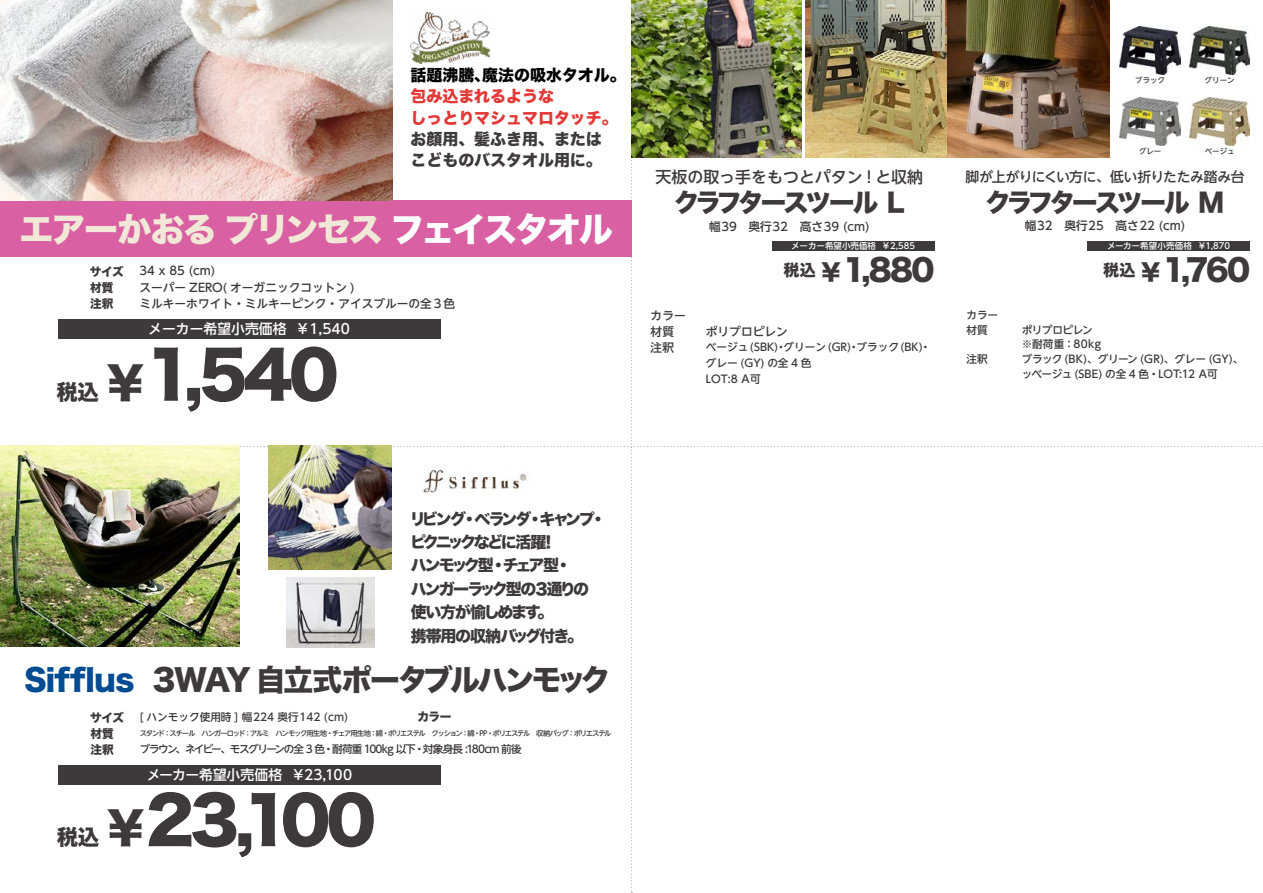
<style>
.page{position:relative;width:1263px;height:893px;background:#fff}
.page>*{position:absolute;margin:0;border:0;box-sizing:border-box;transform-origin:0 0}
.t1{font:63.75px "Hira Kaku Std W8";letter-spacing:-.065em;color:#3e3a39}
.t2{font:34.05px "Hira Kaku Std W8";letter-spacing:-.065em;color:#f1e8d7}
.t3{font:29.7px "Hira Kaku Std W8";letter-spacing:-.065em;color:#3e3a39}
.t4{font:25.5px "Hira Kaku Std W8";letter-spacing:-.125em;color:#3e3a39}
.t5{font:15.9px/23.4px "Hira Kaku Std W8";letter-spacing:-.115em;color:#3e3a39}
.t6{font:15.9px/21.3px "Hira Kaku Std W8";color:#3e3a39}
.t7{font:15.9px/21.3px "Hira Kaku Std W8";color:#e23936}
.t8{font:500 15.9px "MJSUD Shin Go NT";color:#3e3a39}
.t9{font:15.9px "Hira Kaku Std W8";color:#000}
.t10{font:500 13.8px "MJSUD Shin Go NT";color:#fff}
.t11{font:500 13.8px "MJSUD Shin Go NT";letter-spacing:-.035em;color:#3e3a39}
.t12{font:500 11.7px/15.9px "MJSUD Shin Go NT";color:#3e3a39}
.t13{font:11.7px/15.9px "Hira Kaku Std W8";letter-spacing:-.04em;color:#3e3a39}
.t14{font:500 10.65px/15.9px "MJSUD Shin Go NT";color:#3e3a39}
.t15{font:500 10.65px/14.9px "MJSUD Shin Go NT";letter-spacing:-.025em;color:#3e3a39}
.t16{font:500 10.65px "MJSUD Shin Go NT";letter-spacing:-.11em;color:#3e3a39}
.t17{font:500 8.55px "MJSUD Shin Go NT";color:#fff}
.t18{font:500 7.5px "MJSUD Shin Go NT";color:#3e3a39}
.t19{font:500 7.2px "MJSUD Shin Go NT";letter-spacing:-.145em;color:#3e3a39}
.s1{color:#fff}
.s2{font-size:21.3px}
.s3{font-size:44.7px}
.s4{font-size:23.4px}
.s5{color:#004b91}
</style>
<div class="page">
<div style="left:0;top:200px;width:631px;height:57px;background:#d960a3"></div>
<img style="left:0;top:0;width:392px;height:200px">
<div style="left:58px;top:320px;width:382px;height:19px;background:#3e3a39"></div>
<img style="left:410px;top:13px;width:80px;height:50px">
<img style="left:805px;top:0;width:305px;height:157px">
<div style="left:772px;top:241px;width:162px;height:9px;background:#3e3a39"></div>
<img style="left:631px;top:0;width:170px;height:157px">
<img style="left:1px;top:446px;width:238px;height:200px">
<div style="left:58px;top:765px;width:383px;height:19px;background:#3e3a39"></div>
<img style="left:423px;top:469px;width:104px;height:25px">
<img style="left:269px;top:446px;width:123px;height:123px">
<img style="left:286px;top:577px;width:88px;height:70px">
<div style="left:1087px;top:241px;width:163px;height:9px;background:#3e3a39"></div>
<img style="left:1120px;top:27px;width:60px;height:48px">
<img style="left:1189px;top:26px;width:61px;height:48px">
<img style="left:1120px;top:97px;width:60px;height:48px">
<img style="left:1189px;top:97px;width:61px;height:48px">
<h3 class="t9" style="left:410px;top:66px;width:217px">話題沸騰、魔法の吸水タオル。</h3>
<h3 class="t7" style="left:410px;top:86px;width:209px">包み込まれるような<br>しっとりマシュマロタッチ。</h3>
<h3 class="t6" style="left:410px;top:129px;width:193px">お顔用、髪ふき用、またはこどものバスタオル用に。</h3>
<h2 class="t2" style="left:19px;top:210px;width:595px">エアーかおる プリンセス<span class="s1">フェイスタオル</span></h2>
<p class="t13" style="left:90px;top:280px;width:25px">材質注釈</p>
<p class="t12" style="left:140px;top:280px;width:317px">スーパー ZERO( オーガニックコットン )<br>ミルキーホワイト・ミルキーピンク・アイスブルーの全３色</p>
<p class="t10" style="left:148px;top:320px;width:203px">メーカー希望小売価格 ￥1,540</p>
<h1 class="t1" style="left:56px;top:339px;width:284px"><span class="s2">税込</span> <span class="s3">¥</span>1,540</h1>
<p class="t13" style="left:90px;top:264px;width:35px">サイズ</p>
<p class="t12" style="left:140px;top:263px;width:77px">34 x 85 (cm)</p>
<h3 class="t8" style="left:655px;top:166px;width:269px">天板の取っ手をもつとパタン ! と収納</h3>
<h3 class="t4" style="left:674px;top:188px;width:232px">クラフタースツール L</h3>
<p class="t12" style="left:709px;top:219px;width:162px">幅39　奥行32　高さ39 (cm)</p>
<p class="t17" style="left:791px;top:240px;width:126px">メーカー希望小売価格 ￥2,585</p>
<p class="t12" style="left:651px;top:307px;width:37px">カラー材質注釈</p>
<h3 class="t3" style="left:784px;top:253px;width:152px"><sup>税込</sup> <span class="s4">¥</span> 1,880</h3>
<p class="t12" style="left:706px;top:323px;width:83px">ポリプロピレン</p>
<p class="t14" style="left:706px;top:339px;width:226px">ベージュ(SBK)・グリーン(GR)・ブラック(BK)・グレー (GY) の全 4 色<br>LOT:8 A可</p>
<p class="t18" style="left:1135px;top:75px;width:31px">ブラック</p>
<p class="t18" style="left:1139px;top:146px;width:24px">グレー</p>
<p class="t18" style="left:1205px;top:75px;width:31px">グリーン</p>
<p class="t18" style="left:1205px;top:146px;width:31px">ベージュ</p>
<p class="t11" style="left:965px;top:167px;width:281px">脚が上がりにくい方に、低い折りたたみ踏み台</p>
<h3 class="t4" style="left:985px;top:188px;width:241px">クラフタースツール M</h3>
<p class="t12" style="left:1025px;top:218px;width:162px">幅32　奥行25　高さ22 (cm)</p>
<p class="t17" style="left:1107px;top:240px;width:124px">メーカー希望小売価格 ￥1,870</p>
<p class="t14" style="left:966px;top:307px;width:33px;line-height:14.9px">カラー材質</p>
<p class="t14" style="left:966px;top:351px;width:23px">注釈</p>
<h3 class="t3" style="left:1103px;top:253px;width:148px"><sup>税込</sup> <span class="s4">¥</span> 1,760</h3>
<p class="t15" style="left:1022px;top:322px;width:223px">ポリプロピレン<br>※耐荷重：80kg<br>ブラック (BK)、グリーン (GR)、グレー (GY)、ッベージュ (SBE) の全 4 色・LOT:12 A可</p>
<h3 class="t5" style="left:410px;top:507px;width:198px">リビング・ベランダ・キャンプ・ピクニックなどに活躍！<br>ハンモック型・チェア型・<br>ハンガーラック型の３通りの使い方が愉しめます。<br>携帯用の収納バッグ付き。</h3>
<h3 class="t3" style="left:24px;top:663px;width:588px"><span class="s5">Sifflus</span> 3WAY 自立式ポータブルハンモック</h3>
<p class="t13" style="left:90px;top:726px;width:25px">材質注釈</p>
<p class="t13" style="left:417px;top:709px;width:35px">カラー</p>
<p class="t19" style="left:140px;top:728px;width:473px">スタンド：スチール　ハンガーロッド：アルミ　ハンモック用生地・チェア用生地：綿・ポリエステル　クッション：綿・PP・ポリエステル　収納バッグ：ポリエステル</p>
<p class="t16" style="left:140px;top:742px;width:383px">ブラウン、ネイビー、モスグリーンの全 3 色・耐荷重 100kg 以下・対象身長 :180cm 前後</p>
<p class="t10" style="left:147px;top:765px;width:207px">メーカー希望小売価格 ￥23,100</p>
<h1 class="t1" style="left:57px;top:785px;width:321px"><span class="s2">税込</span> <span class="s3">¥</span>23,100</h1>
<p class="t13" style="left:90px;top:710px;width:35px">サイズ</p>
<p class="t14" style="left:140px;top:709px;width:210px">[ ハンモック使用時 ] 幅224 奥行142 (cm)</p>
</div>
